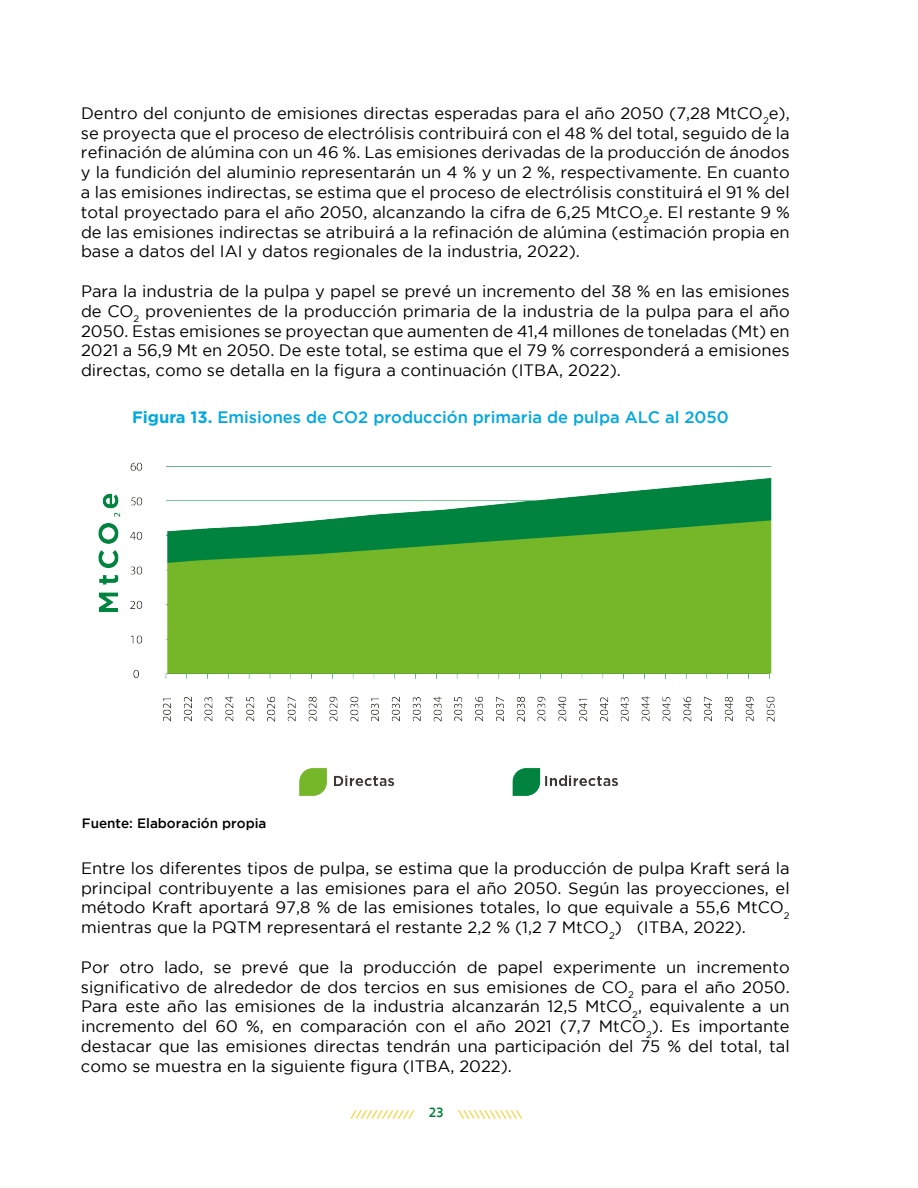
<style>
.page{position:relative;width:918px;height:1188px;background:#fff}
.page>*{position:absolute;margin:0;border:0;box-sizing:border-box;transform-origin:0 0}
.t1{font:16.5px/19.8px "Gotham";color:#000;text-align:justify}
.t2{font:500 16.5px "Gotham";color:#00a8e0}
.t3{font:500 13.5px "Gotham";color:#000}
.t4{font:600 13.5px "Biryani";color:#00823d}
.s1{font-weight:700}
</style>
<div class="page">
<svg style="left:458px;top:1110px;width:64px;height:9px"></svg>
<svg style="left:350px;top:1110px;width:65px;height:9px"></svg>
<img style="left:98px;top:462px;width:677px;height:333px">
<p class="t1" style="left:81px;top:103px;width:710px">Dentro del conjunto de emisiones directas esperadas para el año 2050 (7,28 MtCO<sub>2</sub>e), se proyecta que el proceso de electrólisis contribuirá con el 48 % del total, seguido de la refinación de alúmina con un 46 %. Las emisiones derivadas de la producción de ánodos y la fundición del aluminio representarán un 4 % y un 2 %, respectivamente. En cuanto a las emisiones indirectas, se estima que el proceso de electrólisis constituirá el 91 % del total proyectado para el año 2050, alcanzando la cifra de 6,25 MtCO<sub>2</sub>e. El restante 9 % de las emisiones indirectas se atribuirá a la refinación de alúmina (estimación propia en base a datos del IAI y datos regionales de la industria, 2022).</p>
<p class="t1" style="left:81px;top:281px;width:710px">Para la industria de la pulpa y papel se prevé un incremento del 38 % en las emisiones de CO<sub>2</sub> provenientes de la producción primaria de la industria de la pulpa para el año 2050. Estas emisiones se proyectan que aumenten de 41,4 millones de toneladas (Mt) en 2021 a 56,9 Mt en 2050. De este total, se estima que el 79 % corresponderá a emisiones directas, como se detalla en la figura a continuación (ITBA, 2022).</p>
<p class="t2" style="left:132px;top:408px;width:598px"><span class="s1">Figura 13.</span> Emisiones de CO2 producción primaria de pulpa ALC al 2050</p>
<p class="t3" style="left:82px;top:816px;width:186px">Fuente: Elaboración propia</p>
<p class="t1" style="left:81px;top:858px;width:710px">Entre los diferentes tipos de pulpa, se estima que la producción de pulpa Kraft será la principal contribuyente a las emisiones para el año 2050. Según las proyecciones, el método Kraft aportará 97,8 % de las emisiones totales, lo que equivale a 55,6 MtCO<sub>2 </sub>mientras que la PQTM representará el restante 2,2 % (1,2 7 MtCO<sub>2</sub>) (ITBA, 2022).</p>
<p class="t1" style="left:81px;top:957px;width:710px">Por otro lado, se prevé que la producción de papel experimente un incremento significativo de alrededor de dos tercios en sus emisiones de CO<sub>2</sub> para el año 2050.<br>Para este año las emisiones de la industria alcanzarán 12,5 MtCO<sub>2</sub>, equivalente a un incremento del 60 %, en comparación con el año 2021 (7,7 MtCO<sub>2</sub>). Es importante destacar que las emisiones directas tendrán una participación del 75 % del total, tal como se muestra en la siguiente figura (ITBA, 2022).</p>
<p class="t4" style="left:429px;top:1105px;width:16px">23</p>
</div>
